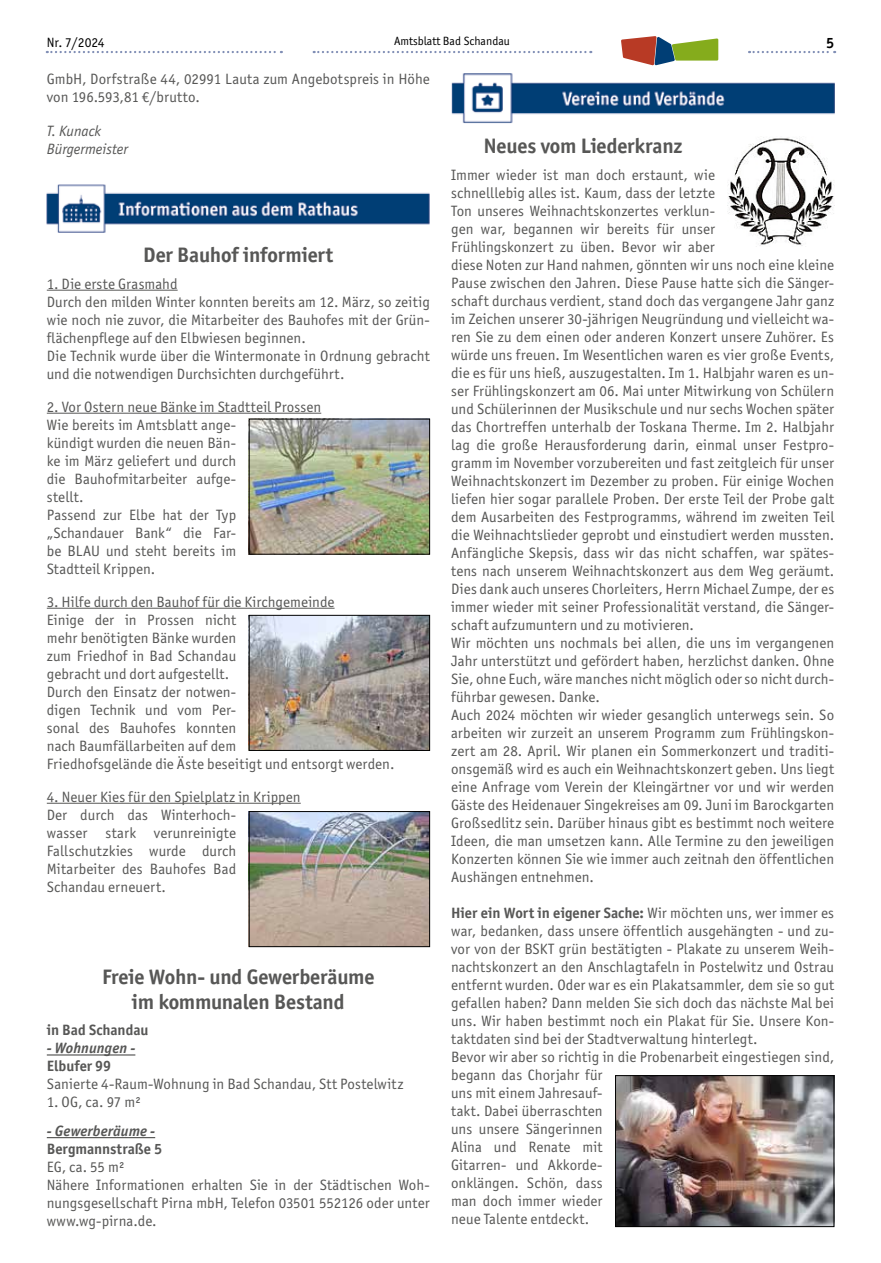
<style>
.page{position:relative;width:881px;height:1263px;background:#fff}
.page>*{position:absolute;margin:0;border:0;box-sizing:border-box;transform-origin:0 0}
.t1{font:700 21px/25.2px "Officina San ITC";letter-spacing:-.01em;color:#575756;text-align:center}
.t2{font:15px/18px "Officina San ITC";letter-spacing:.005em;color:#575756}
.t3{font:700 15px "Officina San ITC";color:#575756}
.t4{font:italic 700 15px "Officina San ITC";letter-spacing:.005em;color:#575756}
.t5{font:italic 15px/18px "Officina San ITC";color:#575756}
.t6{font:700 15px "Officina San ITC";color:#000}
.t7{font:13.5px "Officina San ITC";color:#000}
.t8{font:12px "Officina San ITC";color:#000}
.s1{font-weight:700}
</style>
<div class="page">
<svg style="left:313px;top:51px;width:278px;height:2px"></svg>
<svg style="left:47px;top:51px;width:235px;height:2px"></svg>
<svg style="left:748px;top:51px;width:86px;height:2px"></svg>
<svg style="left:621px;top:36px;width:97px;height:29px"></svg>
<img style="left:451px;top:73px;width:382px;height:51px">
<hr style="left:47px;top:290px;width:130px;height:1px;background:#575756">
<hr style="left:47px;top:413px;width:274px;height:1px;background:#575756">
<hr style="left:47px;top:608px;width:287px;height:1px;background:#575756">
<hr style="left:47px;top:803px;width:253px;height:1px;background:#575756">
<hr style="left:47px;top:1054px;width:88px;height:1px;background:#575756">
<hr style="left:47px;top:1137px;width:108px;height:1px;background:#575756">
<img style="left:47px;top:184px;width:382px;height:49px">
<img style="left:251px;top:421px;width:176px;height:131px">
<img style="left:251px;top:617px;width:176px;height:132px">
<div style="left:249px;top:615px;width:180px;height:136px;border:1px solid #000"></div>
<img style="left:251px;top:813px;width:176px;height:132px">
<div style="left:249px;top:811px;width:180px;height:136px;border:1px solid #000"></div>
<img style="left:727px;top:137px;width:106px;height:110px">
<img style="left:617px;top:1077px;width:214px;height:148px">
<div style="left:615px;top:1075px;width:218px;height:152px;border:1px solid #000"></div>
<p class="t7" style="left:47px;top:34px;width:59px">Nr. 7/2024</p>
<p class="t8" style="left:394px;top:34px;width:117px">Amtsblatt Bad Schandau</p>
<p class="t6" style="left:825px;top:34px;width:10px">5</p>
<p class="t2" style="left:47px;top:70px;width:384px">GmbH, Dorfstraße 44, 02991 Lauta zum Angebotspreis in Höhe von 196.593,81 €/brutto.</p>
<p class="t5" style="left:47px;top:122px;width:83px">T. Kunack<br>Bürgermeister</p>
<h1 class="t1" style="left:143px;top:242px;width:191px">Der Bauhof informiert</h1>
<p class="t2" style="left:47px;top:275px;width:384px">1. Die erste Grasmahd<br>Durch den milden Winter konnten bereits am 12. März, so zeitig wie noch nie zuvor, die Mitarbeiter des Bauhofes mit der Grün&shy;flächenpflege auf den Elbwiesen beginnen.<br>Die Technik wurde über die Wintermonate in Ordnung gebracht und die notwendigen Durchsichten durchgeführt.</p>
<p class="t2" style="left:47px;top:398px;width:276px">2. Vor Ostern neue Bänke im Stadtteil Prossen<br>Wie bereits im Amtsblatt ange-<br>kündigt wurden die neuen Bän-<br>ke im März geliefert und durch<br>die Bauhofmitarbeiter aufge-<br>stellt.<br>Passend zur Elbe hat der Typ<br>„Schandauer Bank“ die Far-<br>be BLAU und steht bereits im<br>Stadtteil Krippen.</p>
<p class="t2" style="left:47px;top:593px;width:349px">3. Hilfe durch den Bauhof für die Kirchgemeinde<br>Einige der in Prossen nicht<br>mehr benötigten Bänke wurden<br>zum Friedhof in Bad Schandau<br>gebracht und dort aufgestellt.<br>Durch den Einsatz der notwen-<br>digen Technik und vom Per-<br>sonal des Bauhofes konnten<br>nach Baumfällarbeiten auf dem<br>Friedhofsgelände die Äste beseitigt und entsorgt werden.</p>
<p class="t2" style="left:47px;top:788px;width:255px">4. Neuer Kies für den Spielplatz in Krippen<br>Der durch das Winterhoch-<br>wasser stark verunreinigte<br>Fallschutzkies wurde durch<br>Mitarbeiter des Bauhofes Bad<br>Schandau erneuert.</p>
<h1 class="t1" style="left:102px;top:964px;width:274px">Freie Wohn- und Gewerberäume im kommunalen Bestand</h1>
<p class="t3" style="left:47px;top:1021px;width:103px">in Bad Schandau</p>
<p class="t4" style="left:47px;top:1039px;width:90px">- Wohnungen -</p>
<p class="t3" style="left:47px;top:1057px;width:66px">Elbufer 99</p>
<p class="t2" style="left:47px;top:1075px;width:358px">Sanierte 4-Raum-Wohnung in Bad Schandau, Stt Postelwitz</p>
<p class="t2" style="left:47px;top:1093px;width:95px">1. OG, ca. 97 m²</p>
<p class="t4" style="left:47px;top:1122px;width:110px">- Gewerberäume -</p>
<p class="t3" style="left:47px;top:1140px;width:117px">Bergmannstraße 5</p>
<p class="t2" style="left:47px;top:1158px;width:384px">EG, ca. 55 m²<br>Nähere Informationen erhalten Sie in der Städtischen Woh&shy;nungsgesellschaft Pirna mbH, Telefon 03501 552126 oder unter www.wg-pirna.de.</p>
<h1 class="t1" style="left:483px;top:133px;width:200px">Neues vom Liederkranz</h1>
<p class="t2" style="left:451px;top:165px;width:384px">Immer wieder ist man doch erstaunt, wie<br>schnelllebig alles ist. Kaum, dass der letzte<br>Ton unseres Weihnachtskonzertes verklun-<br>gen war, begannen wir bereits für unser<br>Frühlingskonzert zu üben. Bevor wir aber<br>diese Noten zur Hand nahmen, gönnten wir uns noch eine kleine Pause zwischen den Jahren. Diese Pause hatte sich die Sänger&shy;schaft durchaus verdient, stand doch das vergangene Jahr ganz im Zeichen unserer 30-jährigen Neugründung und vielleicht wa&shy;ren Sie zu dem einen oder anderen Konzert unsere Zuhörer. Es würde uns freuen. Im Wesentlichen waren es vier große Events, die es für uns hieß, auszugestalten. Im 1. Halbjahr waren es un&shy;ser Frühlingskonzert am 06. Mai unter Mitwirkung von Schülern und Schülerinnen der Musikschule und nur sechs Wochen später das Chortreffen unterhalb der Toskana Therme. Im 2. Halbjahr lag die große Herausforderung darin, einmal unser Festpro&shy;gramm im November vorzubereiten und fast zeitgleich für unser Weihnachtskonzert im Dezember zu proben. Für einige Wochen liefen hier sogar parallele Proben. Der erste Teil der Probe galt dem Ausarbeiten des Festprogramms, während im zweiten Teil die Weihnachtslieder geprobt und einstudiert werden mussten.<br>Anfängliche Skepsis, dass wir das nicht schaffen, war spätes&shy;tens nach unserem Weihnachtskonzert aus dem Weg geräumt.<br>Dies dank auch unseres Chorleiters, Herrn Michael Zumpe, der es immer wieder mit seiner Professionalität verstand, die Sänger&shy;schaft aufzumuntern und zu motivieren.<br>Wir möchten uns nochmals bei allen, die uns im vergangenen Jahr unterstützt und gefördert haben, herzlichst danken. Ohne Sie, ohne Euch, wäre manches nicht möglich oder so nicht durch&shy;führbar gewesen. Danke.<br>Auch 2024 möchten wir wieder gesanglich unterwegs sein. So arbeiten wir zurzeit an unserem Programm zum Frühlingskon&shy;zert am 28. April. Wir planen ein Sommerkonzert und traditi&shy;onsgemäß wird es auch ein Weihnachtskonzert geben. Uns liegt eine Anfrage vom Verein der Kleingärtner vor und wir werden Gäste des Heidenauer Singekreises am 09. Juni im Barockgarten Großsedlitz sein. Darüber hinaus gibt es bestimmt noch weitere Ideen, die man umsetzen kann. Alle Termine zu den jeweiligen Konzerten können Sie wie immer auch zeitnah den öffentlichen Aushängen entnehmen.</p>
<p class="t2" style="left:451px;top:903px;width:384px"><span class="s1">Hier ein Wort in eigener Sache:</span> Wir möchten uns, wer immer es war, bedanken, dass unsere öffentlich ausgehängten - und zu&shy;vor von der BSKT grün bestätigten - Plakate zu unserem Weih&shy;nachtskonzert an den Anschlagtafeln in Postelwitz und Ostrau entfernt wurden. Oder war es ein Plakatsammler, dem sie so gut gefallen haben? Dann melden Sie sich doch das nächste Mal bei uns. Wir haben bestimmt noch ein Plakat für Sie. Unsere Kon&shy;taktdaten sind bei der Stadtverwaltung hinterlegt.<br>Bevor wir aber so richtig in die Probenarbeit eingestiegen sind, begann das Chorjahr für<br>uns mit einem Jahresauf-<br>takt. Dabei überraschten<br>uns unsere Sängerinnen<br>Alina und Renate mit<br>Gitarren- und Akkorde-<br>onklängen. Schön, dass<br>man doch immer wieder<br>neue Talente entdeckt.</p>
</div>
